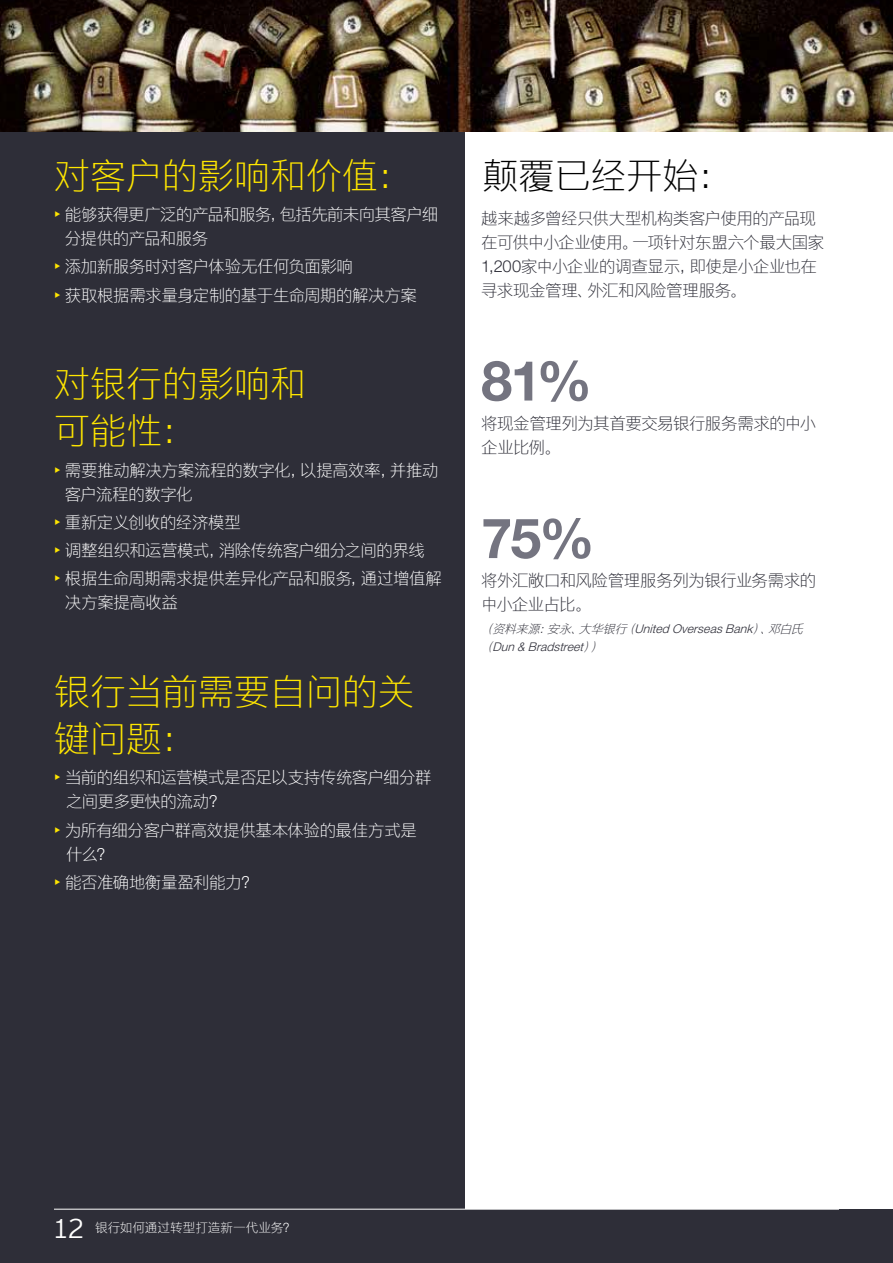
<style>
.page{position:relative;width:893px;height:1263px;background:#2e2e38}
.page>*{position:absolute;margin:0;border:0;box-sizing:border-box;transform-origin:0 0}
.t1{font:55.5px "M Ying Hei PRC W7";color:#747480}
.t2{font:36px/46.8px "M Ying Hei PRC W3";color:#ffe600}
.t3{font:36px "M Ying Hei PRC W3";color:#000}
.t4{font:16.5px/24px "M Ying Hei PRC W3";letter-spacing:-.03em;color:#fff}
.t5{font:16.5px/24px "M Ying Hei PRC W3";letter-spacing:-.03em;color:#2e2e38}
.t6{font:12.75px "M Ying Hei PRC W3";letter-spacing:-.015em;color:#fff}
.t7{font:italic 12px/18px "M Ying Hei PRC W3";color:#2e2e38}
.s1{font-family:"EY Interstate";font-weight:300;color:#ffe600}
.s2{font-family:"EY Interstate";font-weight:300;font-size:27px}
</style>
<div class="page">
<hr style="left:54px;top:1209px;width:785px;height:1px;background:#fff">
<div style="left:465px;top:128px;width:428px;height:1081px;background:#fff"></div>
<img style="left:0;top:0;width:893px;height:132px">
<h2 class="t2" style="left:54px;top:151px;width:361px">对客户的影响和价值：</h2>
<h2 class="t3" style="left:482px;top:153px;width:253px">颠覆已经开始：</h2>
<p class="t4" style="left:65px;top:202px;width:375px;text-indent:-11px"><span class="s1">•</span> 能够获得更广泛的产品和服务，包括先前未向其客户细分提供的产品和服务</p>
<p class="t4" style="left:54px;top:254px;width:301px"><span class="s1">•</span> 添加新服务时对客户体验无任何负面影响</p>
<p class="t4" style="left:54px;top:283px;width:365px"><span class="s1">•</span> 获取根据需求量身定制的基于生命周期的解决方案</p>
<p class="t5" style="left:481px;top:206px;width:344px">越来越多曾经只供大型机构类客户使用的产品现在可供中小企业使用。一项针对东盟六个最大国家<br>1,200家中小企业的调查显示，即使是小企业也在寻求现金管理、外汇和风险管理服务。</p>
<h2 class="t2" style="left:54px;top:360px;width:253px">对银行的影响和可能性：</h2>
<p class="t4" style="left:65px;top:458px;width:375px;text-indent:-11px"><span class="s1">•</span> 需要推动解决方案流程的数字化，以提高效率，并推动客户流程的数字化</p>
<p class="t4" style="left:54px;top:510px;width:188px"><span class="s1">•</span> 重新定义创收的经济模型</p>
<p class="t4" style="left:54px;top:538px;width:373px"><span class="s1">•</span> 调整组织和运营模式，消除传统客户细分之间的界线</p>
<p class="t4" style="left:65px;top:566px;width:379px;text-indent:-11px"><span class="s1">•</span> 根据生命周期需求提供差异化产品和服务，通过增值解决方案提高收益</p>
<h2 class="t2" style="left:54px;top:667px;width:361px">银行当前需要自问的关键问题：</h2>
<p class="t4" style="left:66px;top:765px;width:367px;text-indent:-12px"><span class="s1">•</span> 当前的组织和运营模式是否足以支持传统客户细分群之间更多更快的流动？</p>
<p class="t4" style="left:66px;top:817px;width:352px;text-indent:-12px"><span class="s1">•</span> 为所有细分客户群高效提供基本体验的最佳方式是什么？</p>
<p class="t4" style="left:54px;top:870px;width:205px"><span class="s1">•</span> 能否准确地衡量盈利能力？</p>
<h1 class="t1" style="left:481px;top:346px;width:112px">81%</h1>
<p class="t5" style="left:481px;top:411px;width:337px">将现金管理列为其首要交易银行服务需求的中小企业比例。</p>
<h1 class="t1" style="left:481px;top:504px;width:115px">75%</h1>
<p class="t5" style="left:481px;top:568px;width:337px">将外汇敞口和风险管理服务列为银行业务需求的中小企业占比。</p>
<p class="t7" style="left:481px;top:619px;width:327px">（资料来源：安永、大华银行（UnitedOverseasBank）、邓白氏（Dun&amp; Bradstreet））</p>
<p class="t6" style="left:52px;top:1219px;width:244px"><span class="s2">12</span> 银行如何通过转型打造新一代业务？</p>
</div>
